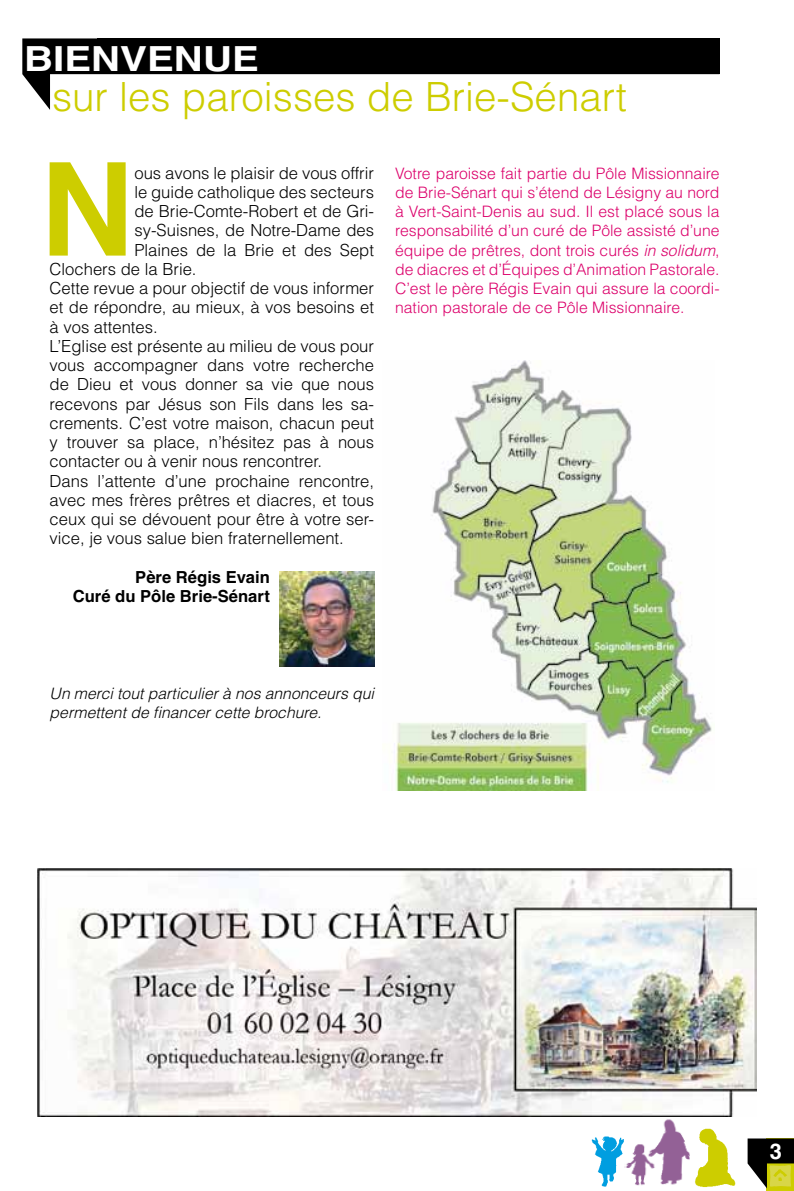
<style>
.page{position:relative;width:794px;height:1191px;background:#fff}
.page>*{position:absolute;margin:0;border:0;box-sizing:border-box;transform-origin:0 0}
.t1{font:700 129.85px "Helvetica";color:#cdcd00}
.t2{font:300 40.25px "Helvetica";color:#cdcd00}
.t3{font:700 34.65px "Helvetica";color:#fff;scale:1.16 1}
.t4{font:700 21.88px "Helvetica";color:#fff}
.t5{font:300 16.62px "Helvetica";color:#000}
.t6{font:700 16.62px/19.2px "Helvetica";color:#000;text-align:right}
.t7{font:300 15.75px/19.2px "Helvetica";color:#dc006b;text-align:justify}
.t8{font:italic 300 15.75px/19.2px "Helvetica";color:#000}
.s1{font-style:italic}
</style>
<div class="page">
<svg style="left:22px;top:38px;width:697px;height:72px;fill:#000"></svg>
<div style="left:767px;top:1138px;width:26px;height:53px;background:#cdcd00"></div>
<svg style="left:747px;top:1138px;width:46px;height:50px"></svg>
<img style="left:695px;top:1128px;width:41px;height:60px">
<img style="left:592px;top:1136px;width:31px;height:50px">
<img style="left:623px;top:1119px;width:67px;height:67px">
<img style="left:396px;top:360px;width:316px;height:430px">
<img style="left:37px;top:868px;width:720px;height:248px">
<img style="left:280px;top:572px;width:94px;height:94px">
<h3 class="t3" style="left:24px;top:38px;width:204px">BIENVENUE</h3>
<h2 class="t2" style="left:52px;top:72px;width:576px">sur les paroisses de Brie-Sénart</h2>
<h1 class="t1" style="left:41px;top:131px;width:95px">N</h1>
<p class="t5" style="left:134px;top:162px;width:241px">ous avons le plaisir de vous offrir</p>
<p class="t5" style="left:134px;top:181px;width:241px">le guide catholique des secteurs</p>
<p class="t5" style="left:134px;top:201px;width:241px">de Brie-Comte-Robert et de Gri-</p>
<p class="t5" style="left:134px;top:220px;width:241px">sy-Suisnes, de Notre-Dame des</p>
<p class="t5" style="left:134px;top:239px;width:241px">Plaines de la Brie et des Sept</p>
<p class="t5" style="left:50px;top:258px;width:148px">Clochers de la Brie.</p>
<p class="t5" style="left:50px;top:278px;width:326px">Cette revue a pour objectif de vous informer</p>
<p class="t5" style="left:50px;top:297px;width:326px">et de répondre, au mieux, à vos besoins et</p>
<p class="t5" style="left:50px;top:316px;width:110px">à vos attentes.</p>
<p class="t5" style="left:50px;top:335px;width:326px">L’Eglise est présente au milieu de vous pour</p>
<p class="t5" style="left:50px;top:355px;width:326px">vous accompagner dans votre recherche</p>
<p class="t5" style="left:50px;top:374px;width:326px">de Dieu et vous donner sa vie que nous</p>
<p class="t5" style="left:50px;top:393px;width:326px">recevons par Jésus son Fils dans les sa-</p>
<p class="t5" style="left:50px;top:412px;width:326px">crements. C’est votre maison, chacun peut</p>
<p class="t5" style="left:50px;top:432px;width:326px">y trouver sa place, n’hésitez pas à nous</p>
<p class="t5" style="left:50px;top:451px;width:274px">contacter ou à venir nous rencontrer.</p>
<p class="t5" style="left:50px;top:470px;width:326px">Dans l’attente d’une prochaine rencontre,</p>
<p class="t5" style="left:50px;top:490px;width:326px">avec mes frères prêtres et diacres, et tous</p>
<p class="t5" style="left:50px;top:509px;width:326px">ceux qui se dévouent pour être à votre ser-</p>
<p class="t5" style="left:50px;top:528px;width:296px">vice, je vous salue bien fraternellement.</p>
<p class="t6" style="left:73px;top:567px;width:199px">Père Régis Evain<br>Curé du Pôle Brie-Sénart</p>
<p class="t7" style="left:395px;top:163px;width:326px">Votre paroisse fait partie du Pôle Missionnaire de Brie-Sénart qui s’étend de Lésigny au nord à Vert-Saint-Denis au sud. Il est placé sous la responsabilité d’un curé de Pôle assisté d’une équipe de prêtres, dont trois curés <span class="s1">in solidum</span>, de diacres et d’Équipes d’Animation Pastorale.<br>C’est le père Régis Evain qui assure la coordi&shy;nation pastorale de ce Pôle Missionnaire.</p>
<p class="t8" style="left:50px;top:683px;width:326px">Un merci tout particulier à nos annonceurs qui permettent de financer cette brochure.</p>
<h3 class="t4" style="left:769px;top:1138px;width:14px">3</h3>
</div>
